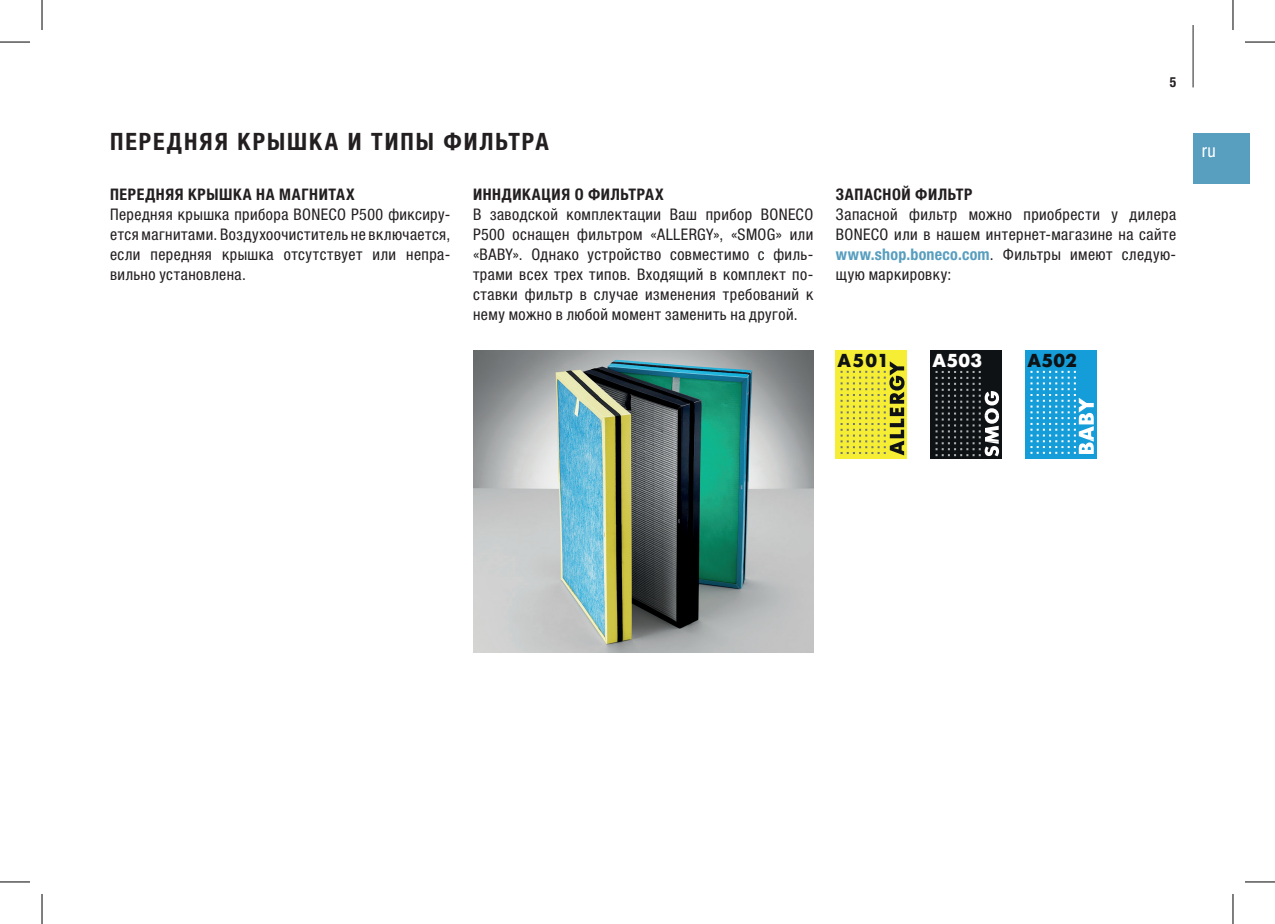
<style>
.page{position:relative;width:1275px;height:924px;background:#fff}
.page>*{position:absolute;margin:0;border:0;box-sizing:border-box;transform-origin:0 0}
.t1{font:700 condensed 24px "Helvetica Neue LTW1 G";letter-spacing:.085em;color:#231f20}
.t2{font:700 18.6px "Futura BQ";letter-spacing:-.01em;color:#0f1214}
.t3{font:700 18.6px "Futura BQ";color:#fff}
.t4{font:condensed 18px "Helvetica Neue LTW1 G";color:#fff}
.t5{font:condensed 16px/20px "Helvetica Neue LTW1 G";letter-spacing:.03em;color:#231f20;text-align:justify}
.t6{font:700 condensed 16px "Helvetica Neue LTW1 G";letter-spacing:.04em;color:#231f20}
.t7{font:700 condensed 14px "Helvetica Neue LTW1 G";color:#231f20;scale:.96 1}
.s1{font-weight:700;color:#589ebf}
</style>
<div class="page">
<div style="left:1193px;top:133px;width:57px;height:51px;background:#589ebf"></div>
<hr style="left:1192px;top:25px;width:1px;height:62px;background:#231f20">
<img style="left:473px;top:350px;width:340px;height:302px">
<div style="left:835px;top:350px;width:72px;height:108px;background:#f5ee35"></div>
<svg style="left:840px;top:361px;width:64px;height:94px"></svg>
<div style="left:1025px;top:350px;width:71px;height:108px;background:#159dd9"></div>
<svg style="left:1030px;top:370px;width:63px;height:84px"></svg>
<div style="left:930px;top:350px;width:72px;height:108px;background:#0f1214"></div>
<svg style="left:935px;top:371px;width:64px;height:85px"></svg>
<hr style="left:0;top:42px;width:30px;height:1px;background:#000">
<hr style="left:1245px;top:42px;width:30px;height:1px;background:#000">
<hr style="left:0;top:881px;width:30px;height:1px;background:#000">
<hr style="left:1245px;top:881px;width:30px;height:1px;background:#000">
<hr style="left:42px;top:0;width:1px;height:30px;background:#000">
<hr style="left:42px;top:893px;width:1px;height:30px;background:#000">
<hr style="left:1232px;top:0;width:1px;height:30px;background:#000">
<hr style="left:1232px;top:893px;width:1px;height:30px;background:#000">
<h1 class="t1" style="left:110px;top:127px;width:440px">ПЕРЕДНЯЯ КРЫШКА И ТИПЫ ФИЛЬТРА</h1>
<p class="t6" style="left:110px;top:184px;width:246px">ПЕРЕДНЯЯ КРЫШКА НА МАГНИТАХ</p>
<p class="t5" style="left:110px;top:204px;width:342px">Передняя крышка прибора BONECO P500 фиксиру&shy;ется магнитами. Воздухоочиститель не включается, если передняя крышка отсутствует или непра&shy;вильно установлена.</p>
<p class="t6" style="left:473px;top:184px;width:192px">ИННДИКАЦИЯ О ФИЛЬТРАХ</p>
<p class="t5" style="left:473px;top:204px;width:342px">В заводской комплектации Ваш прибор BONECO P500 оснащен фильтром «ALLERGY», «SMOG» или «BABY». Однако устройство совместимо с филь&shy;трами всех трех типов. Входящий в комплект по&shy;ставки фильтр в случае изменения требований к нему можно в любой момент заменить на другой.</p>
<p class="t7" style="left:1169px;top:74px;width:8px">5</p>
<p class="t6" style="left:836px;top:184px;width:138px">ЗАПАСНОЙ ФИЛЬТР</p>
<p class="t5" style="left:836px;top:204px;width:342px">Запасной фильтр можно приобрести у дилера BONECO или в нашем интернет-магазине на сайте <span class="s1">www.shop.boneco.com</span>. Фильтры имеют следую&shy;щую маркировку:</p>
<p class="t2" style="left:837px;top:348px;width:53px">A501</p>
<p class="t3" style="left:932px;top:348px;width:51px">A503</p>
<p class="t2" style="left:1027px;top:348px;width:51px">A502</p>
<p class="t4" style="left:1201px;top:140px;width:15px">ru</p>
</div>
